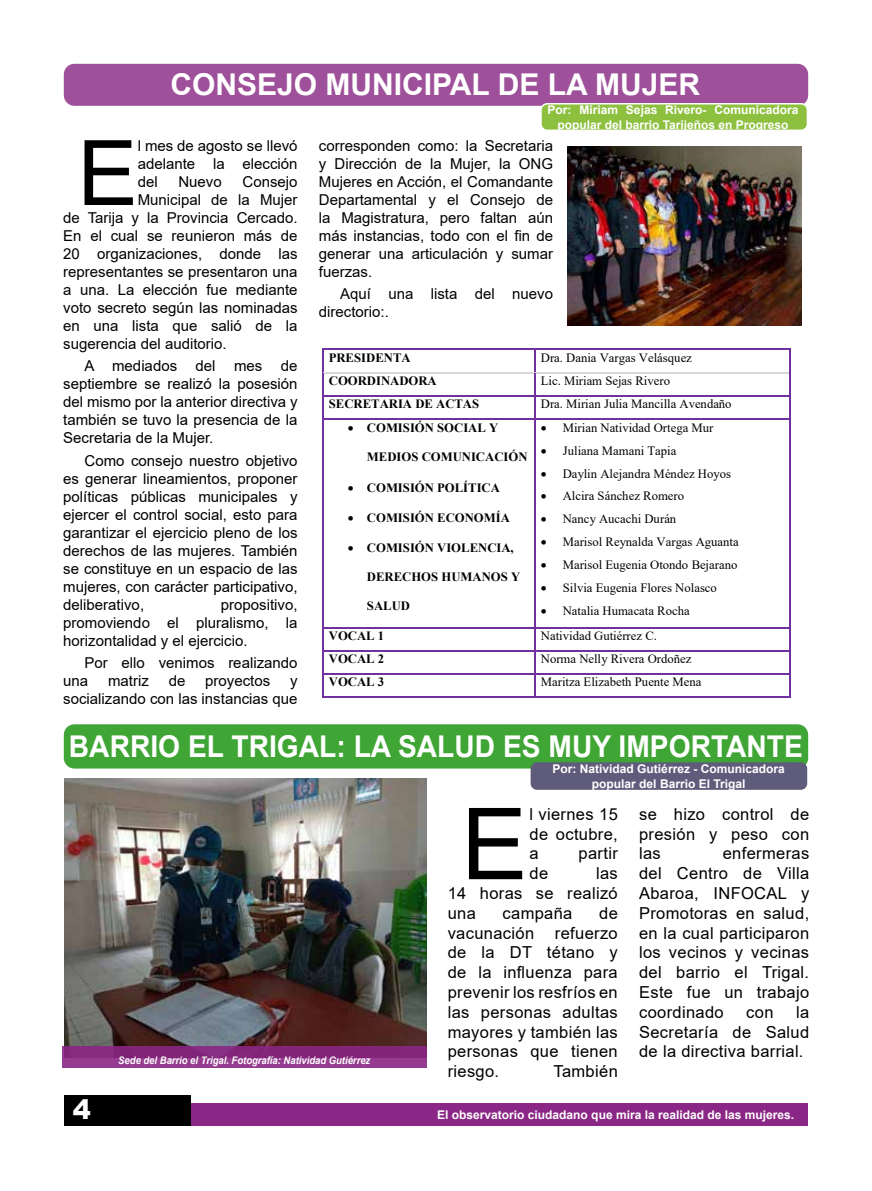
<style>
.page{position:relative;width:872px;height:1191px;background:#fff}
.page>*{position:absolute;margin:0;border:0;box-sizing:border-box;transform-origin:0 0}
.t1{font:99.45px "Arial";color:#000}
.t2{font:90.45px "Arial";color:#000}
.t3{font:700 30px "Arial";color:#fff;scale:.94 1}
.t4{font:700 30px "Arial";color:#fff}
.t5{font:900 27px "Arial";color:#fff}
.t6{font:16.5px/19.8px "Arial";letter-spacing:.02em;color:#000;text-align:justify}
.t7{font:15px/18px "Arial";color:#000;text-align:justify}
.t8{font:12.75px "Times New Roman";color:#000}
.t9{font:700 12.75px "Times New Roman";color:#000}
.t10{font:700 12px/14.4px "Arial";color:#fff;text-align:center}
.t11{font:italic 700 10.5px "Arial";color:#fff;scale:.9 1}
</style>
<div class="page">
<div style="left:189px;top:1103px;width:619px;height:22px;background:#8a2685"></div>
<div style="left:64px;top:1095px;width:126px;height:30px;background:#000"></div>
<div style="left:64px;top:64px;width:744px;height:42px;background:#9e519a;border-radius:11px"></div>
<div style="left:541px;top:104px;width:266px;height:26px;background:#8dc03f;border-radius:6px"></div>
<div style="left:540px;top:103px;width:268px;height:28px;border:2px solid #fff;border-radius:6px"></div>
<div style="left:64px;top:724px;width:744px;height:44px;background:#3fa535;border-radius:11px"></div>
<div style="left:530px;top:762px;width:277px;height:28px;background:#5f5b7b;border-radius:6px"></div>
<hr style="left:324px;top:349px;width:211px;height:1px;background:#7030a0">
<hr style="left:536px;top:349px;width:253px;height:1px;background:#7030a0">
<hr style="left:322px;top:350px;width:2px;height:22px;background:#7030a0">
<hr style="left:324px;top:372px;width:211px;height:1px;background:#d8d8d7">
<hr style="left:536px;top:372px;width:253px;height:1px;background:#d8d8d7">
<hr style="left:322px;top:373px;width:2px;height:22px;background:#7030a0">
<hr style="left:324px;top:395px;width:211px;height:1px;background:#7030a0">
<hr style="left:536px;top:395px;width:253px;height:1px;background:#7030a0">
<hr style="left:322px;top:396px;width:2px;height:22px;background:#7030a0">
<hr style="left:324px;top:418px;width:211px;height:1px;background:#7030a0">
<svg style="left:535px;top:349px;width:1px;height:70px"></svg>
<hr style="left:536px;top:418px;width:253px;height:1px;background:#7030a0">
<svg style="left:789px;top:349px;width:1px;height:70px"></svg>
<hr style="left:322px;top:419px;width:2px;height:208px;background:#7030a0">
<hr style="left:535px;top:419px;width:1px;height:208px;background:#7030a0">
<hr style="left:789px;top:419px;width:1px;height:208px;background:#7030a0">
<hr style="left:324px;top:627px;width:211px;height:1px;background:#7030a0">
<hr style="left:536px;top:627px;width:253px;height:1px;background:#7030a0">
<hr style="left:322px;top:628px;width:2px;height:22px;background:#7030a0">
<hr style="left:324px;top:650px;width:211px;height:1px;background:#7030a0">
<hr style="left:536px;top:650px;width:253px;height:1px;background:#7030a0">
<hr style="left:322px;top:651px;width:2px;height:22px;background:#7030a0">
<hr style="left:324px;top:673px;width:211px;height:1px;background:#7030a0">
<hr style="left:536px;top:673px;width:253px;height:1px;background:#7030a0">
<hr style="left:322px;top:674px;width:2px;height:22px;background:#7030a0">
<hr style="left:324px;top:696px;width:211px;height:1px;background:#7030a0">
<svg style="left:535px;top:627px;width:1px;height:70px"></svg>
<hr style="left:536px;top:696px;width:253px;height:1px;background:#7030a0">
<svg style="left:789px;top:627px;width:1px;height:70px"></svg>
<img style="left:568px;top:147px;width:233px;height:179px">
<img style="left:65px;top:778px;width:361px;height:268px">
<div style="left:62px;top:1046px;width:364px;height:22px;background:linear-gradient(to bottom,#7d1f74,#984095)"></div>
<h3 class="t4" style="left:170px;top:63px;width:531px">CONSEJO MUNICIPAL DE LA MUJER</h3>
<p class="t10" style="left:547px;top:103px;width:253px">Por: Miriam Sejas Rivero- Comunicadora popular del barrio Tarijeños en Progreso</p>
<h2 class="t2" style="left:77px;top:111px;width:62px">E</h2>
<p class="t7" style="left:138px;top:137px;width:161px">l mes de agosto se llevó adelante la elección del</p>
<p class="t7" style="left:178px;top:173px;width:45px">Nuevo</p>
<p class="t7" style="left:242px;top:173px;width:57px">Consejo</p>
<p class="t7" style="left:138px;top:191px;width:161px">Municipal de la Mujer</p>
<p class="t7" style="left:63px;top:209px;width:236px">de Tarija y la Provincia Cercado.</p>
<p class="t7" style="left:63px;top:227px;width:236px">En el cual se reunieron más de</p>
<p class="t7" style="left:63px;top:245px;width:236px">20 organizaciones, donde las</p>
<p class="t7" style="left:63px;top:263px;width:236px">representantes se presentaron una</p>
<p class="t7" style="left:63px;top:281px;width:236px">a una. La elección fue mediante</p>
<p class="t7" style="left:63px;top:299px;width:236px">voto secreto según las nominadas</p>
<p class="t7" style="left:63px;top:317px;width:236px">en una lista que salió de la</p>
<p class="t7" style="left:63px;top:335px;width:165px">sugerencia del auditorio.</p>
<p class="t7" style="left:63px;top:357px;width:236px;text-indent:21px">A mediados del mes de septiembre se realizó la posesión del mismo por la anterior directiva y también se tuvo la presencia de la Secretaria de la Mujer.</p>
<p class="t7" style="left:63px;top:451px;width:236px;text-indent:21px">Como consejo nuestro objetivo es generar lineamientos, proponer políticas públicas municipales y ejercer el control social, esto para garantizar el ejercicio pleno de los derechos de las mujeres. También se constituye en un espacio de las mujeres, con carácter participativo, deliberativo,</p>
<p class="t7" style="left:63px;top:595px;width:236px;text-indent:158px">propositivo, promoviendo el pluralismo, la horizontalidad y el ejercicio.</p>
<p class="t7" style="left:63px;top:653px;width:236px;text-indent:21px">Por ello venimos realizando una</p>
<p class="t7" style="left:108px;top:671px;width:42px">matriz</p>
<p class="t7" style="left:169px;top:671px;width:18px">de</p>
<p class="t7" style="left:205px;top:671px;width:67px">proyectos</p>
<p class="t7" style="left:63px;top:671px;width:236px;text-align:right">y<br>socializando con las instancias que</p>
<p class="t7" style="left:319px;top:137px;width:236px">corresponden como: la Secretaria y Dirección de la Mujer, la ONG Mujeres en Acción, el Comandante Departamental y el Consejo de la Magistratura, pero faltan aún más instancias, todo con el fin de generar una articulación y sumar fuerzas.</p>
<p class="t7" style="left:319px;top:285px;width:236px;text-indent:21px">Aquí una lista del nuevo directorio:.</p>
<p class="t9" style="left:329px;top:348px;width:83px">PRESIDENTA</p>
<p class="t8" style="left:541px;top:348px;width:152px">Dra. Dania Vargas Velásquez</p>
<p class="t9" style="left:329px;top:372px;width:109px">COORDINADORA</p>
<p class="t8" style="left:541px;top:372px;width:131px">Lic. Miriam Sejas Rivero</p>
<p class="t9" style="left:329px;top:395px;width:152px">SECRETARIA DE ACTAS</p>
<p class="t8" style="left:541px;top:395px;width:192px">Dra. Mirian Julia Mancilla Avendaño</p>
<p class="t9" style="left:348px;top:418px;width:152px">• COMISIÓN SOCIAL Y</p>
<p class="t9" style="left:367px;top:448px;width:162px">MEDIOS COMUNICACIÓN</p>
<p class="t9" style="left:348px;top:478px;width:154px">• COMISIÓN POLÍTICA</p>
<p class="t9" style="left:348px;top:508px;width:163px">• COMISIÓN ECONOMÍA</p>
<p class="t9" style="left:348px;top:538px;width:167px">• COMISIÓN VIOLENCIA,</p>
<p class="t9" style="left:367px;top:567px;width:155px">DERECHOS HUMANOS Y</p>
<p class="t9" style="left:367px;top:596px;width:45px">SALUD</p>
<p class="t8" style="left:540px;top:418px;width:174px">• Mirian Natividad Ortega Mur</p>
<p class="t8" style="left:540px;top:441px;width:137px">• Juliana Mamani Tapia</p>
<p class="t8" style="left:540px;top:464px;width:192px">• Daylin Alejandra Méndez Hoyos</p>
<p class="t8" style="left:540px;top:487px;width:145px">• Alcira Sánchez Romero</p>
<p class="t8" style="left:540px;top:510px;width:137px">• Nancy Aucachi Durán</p>
<p class="t8" style="left:540px;top:533px;width:199px">• Marisol Reynalda Vargas Aguanta</p>
<p class="t8" style="left:540px;top:555px;width:198px">• Marisol Eugenia Otondo Bejarano</p>
<p class="t8" style="left:540px;top:578px;width:178px">• Silvia Eugenia Flores Nolasco</p>
<p class="t8" style="left:540px;top:601px;width:151px">• Natalia Humacata Rocha</p>
<p class="t9" style="left:329px;top:627px;width:57px">VOCAL 1</p>
<p class="t8" style="left:541px;top:627px;width:118px">Natividad Gutiérrez C.</p>
<p class="t9" style="left:329px;top:650px;width:57px">VOCAL 2</p>
<p class="t8" style="left:541px;top:650px;width:152px">Norma Nelly Rivera Ordoñez</p>
<p class="t9" style="left:329px;top:673px;width:57px">VOCAL 3</p>
<p class="t8" style="left:541px;top:673px;width:162px">Maritza Elizabeth Puente Mena</p>
<h3 class="t3" style="left:69px;top:725px;width:782px">BARRIO EL TRIGAL: LA SALUD ES MUY IMPORTANTE</h3>
<p class="t10" style="left:552px;top:762px;width:234px">Por: Natividad Gutiérrez - Comunicadora popular del Barrio El Trigal</p>
<h3 class="t5" style="left:73px;top:1090px;width:20px">4</h3>
<p class="t11" style="left:118px;top:1053px;width:281px">Sede del Barrio el Trigal. Fotografía: Natividad Gutiérrez</p>
<h1 class="t1" style="left:461px;top:775px;width:68px">E</h1>
<p class="t6" style="left:529px;top:804px;width:90px">l viernes 15 de octubre, a</p>
<p class="t6" style="left:578px;top:843px;width:41px">partir</p>
<p class="t6" style="left:448px;top:863px;width:172px;text-indent:148px">las 14 horas se realizó una</p>
<p class="t6" style="left:529px;top:863px;width:20px">de</p>
<p class="t6" style="left:502px;top:903px;width:71px">campaña</p>
<p class="t6" style="left:599px;top:903px;width:20px">de</p>
<p class="t6" style="left:448px;top:922px;width:88px">vacunación</p>
<p class="t6" style="left:448px;top:922px;width:172px;text-indent:107px">refuerzo de la DT tétano y de la influenza para prevenir los resfríos en las personas adultas mayores y también las personas que tienen riesgo.</p>
<p class="t6" style="left:553px;top:1061px;width:66px">También</p>
<p class="t6" style="left:639px;top:804px;width:172px">se hizo control de presión y peso con las</p>
<p class="t6" style="left:639px;top:843px;width:172px;text-indent:84px">enfermeras del Centro de Villa Abaroa, INFOCAL y Promotoras en salud, en la cual participaron los vecinos y vecinas del barrio el Trigal.<br>Este fue un trabajo coordinado</p>
<p class="t6" style="left:639px;top:1002px;width:172px;text-indent:157px">la Secretaría de Salud de la directiva barrial.</p>
<p class="t6" style="left:746px;top:1002px;width:29px">con</p>
<p class="t10" style="left:437px;top:1107px;width:358px">El observatorio ciudadano que mira la realidad de las mujeres.</p>
</div>
